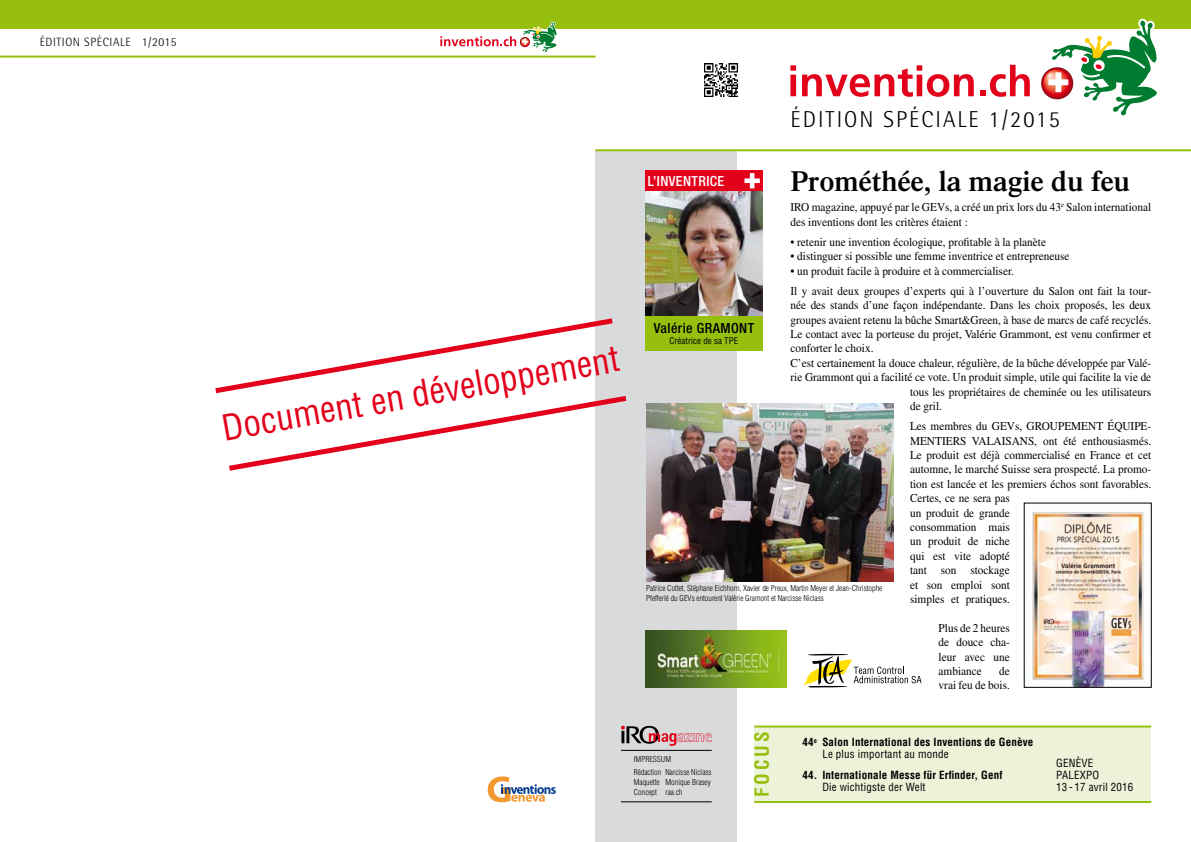
<style>
.page{position:relative;width:1191px;height:842px;background:#fff}
.page>*{position:absolute;margin:0;border:0;box-sizing:border-box;transform-origin:0 0}
.t1{font:condensed 35px "Helvetica";color:#e2001a}
.t2{font:600 29px "Times";letter-spacing:.005em;color:#000}
.t3{font:300 23px "Rotis Semi Sans";letter-spacing:.09em;color:#000}
.t4{font:700 condensed 19px "Helvetica";letter-spacing:.155em;color:#97bf0d}
.t5{font:500 condensed 14px "Helvetica Neue";letter-spacing:.03em;color:#000}
.t6{font:500 condensed 14px "Helvetica Neue";letter-spacing:.03em;color:#fff}
.t7{font:12px/14.4px "Times";color:#000;scale:.94 1}
.t8{font:300 12px "Rotis Semi Sans";letter-spacing:.05em;color:#000}
.t9{font:700 condensed 11px/12px "Helvetica";letter-spacing:.015em;color:#000}
.t10{font:condensed 11px/12px "Helvetica";letter-spacing:.015em;color:#000}
.t11{font:condensed 9px "Helvetica";color:#000}
.t12{font:300 condensed 8px/10px "Helvetica";color:#000}
.s1{font-weight:400}
</style>
<div class="page">
<div style="left:0;top:0;width:595px;height:28px;background:#97bf0d"></div>
<div style="left:595px;top:150px;width:142px;height:692px;background:#d9dadb"></div>
<svg style="left:440px;top:36px;width:76px;height:10px"></svg>
<svg style="left:520px;top:37px;width:10px;height:10px"></svg>
<svg style="left:522px;top:22px;width:35px;height:31px"></svg>
<div style="left:595px;top:0;width:596px;height:28px;background:#97bf0d"></div>
<svg style="left:790px;top:65px;width:6px;height:31px"></svg>
<svg style="left:802px;top:65px;width:171px;height:32px"></svg>
<svg style="left:980px;top:65px;width:49px;height:32px"></svg>
<svg style="left:1041px;top:67px;width:32px;height:32px"></svg>
<svg style="left:1048px;top:19px;width:111px;height:97px"></svg>
<img style="left:704px;top:64px;width:33px;height:32px">
<hr style="left:595px;top:149px;width:596px;height:2px;background:#97bf0d">
<div style="left:754px;top:726px;width:397px;height:76px;background:#edf3d9"></div>
<hr style="left:621px;top:750px;width:90px;height:1px;background:#000">
<hr style="left:621px;top:801px;width:90px;height:1px;background:#000">
<svg style="left:621px;top:726px;width:90px;height:20px"></svg>
<hr style="left:754px;top:725px;width:397px;height:2px;background:#97bf0d">
<hr style="left:754px;top:801px;width:397px;height:2px;background:#97bf0d">
<hr style="left:0;top:56px;width:595px;height:2px;background:#97bf0d">
<div style="left:645px;top:170px;width:118px;height:21px;background:#e2001a"></div>
<img style="left:645px;top:191px;width:118px;height:126px">
<div style="left:645px;top:317px;width:118px;height:34px;background:#97bf0d"></div>
<img style="left:1031px;top:510px;width:113px;height:175px">
<svg style="left:804px;top:654px;width:117px;height:33px"></svg>
<svg style="left:488px;top:776px;width:68px;height:26px"></svg>
<svg style="left:744px;top:173px;width:16px;height:15px"></svg>
<img style="left:646px;top:403px;width:247px;height:179px">
<img style="left:645px;top:631px;width:142px;height:56px">
<svg style="left:215px;top:318px;width:412px;height:153px"></svg>
<p class="t8" style="left:40px;top:35px;width:138px">ÉDITION SPÉCIALE 1/2015</p>
<h1 class="t1" style="left:218px;top:406px;width:404px;rotate:-10deg">Document en développement</h1>
<h3 class="t3" style="left:790px;top:106px;width:271px">ÉDITION SPÉCIALE 1/2015</h3>
<h2 class="t2" style="left:790px;top:164px;width:341px">Prométhée, la magie du feu</h2>
<p class="t7" style="left:790px;top:200px;width:385px">IRO magazine, appuyé par le GEVs, a créé un prix lors du 43<sup>e</sup> Salon international des inventions dont les critères étaient :</p>
<p class="t7" style="left:790px;top:235px;width:273px">• retenir une invention écologique, profitable à la planète</p>
<p class="t7" style="left:790px;top:249px;width:298px">• distinguer si possible une femme inventrice et entrepreneuse</p>
<p class="t7" style="left:790px;top:261px;width:385px;line-height:20.1px">• un produit facile à produire et à commercialiser.<br>Il y avait deux groupes d’experts qui à l’ouverture du Salon ont fait la tour-</p>
<p class="t7" style="left:790px;top:298px;width:385px">née des stands d’une façon indépendante. Dans les choix proposés, les deux</p>
<p class="t7" style="left:790px;top:312px;width:385px">groupes avaient retenu la bûche Smart&amp;Green, à base de marcs de café recyclés.</p>
<p class="t7" style="left:790px;top:327px;width:385px">Le contact avec la porteuse du projet, Valérie Grammont, est venu confirmer et</p>
<p class="t7" style="left:790px;top:341px;width:90px">conforter le choix.</p>
<p class="t7" style="left:790px;top:356px;width:385px">C’est certainement la douce chaleur, régulière, de la bûche développée par Valé-</p>
<p class="t7" style="left:790px;top:370px;width:385px">rie Grammont qui a facilité ce vote. Un produit simple, utile qui facilite la vie de</p>
<p class="t7" style="left:910px;top:384px;width:258px">tous les propriétaires de cheminée ou les utilisateurs</p>
<p class="t7" style="left:910px;top:399px;width:35px">de gril.</p>
<p class="t7" style="left:910px;top:419px;width:258px">Les membres du GEVs, Groupement équipe&shy;mentiers valais ans , ont été enthousiasmés.<br>Le produit est déjà commercialisé en France et cet automne, le marché Suisse sera prospecté. La promo&shy;tion est lancée et les premiers échos sont favorables.<br>Certes, ce ne sera pas<br>un produit de grande<br>consommation mais<br>un produit de niche<br>qui est vite adopté<br>tant son stockage<br>et son emploi sont<br>simples et pratiques.</p>
<p class="t7" style="left:938px;top:620px;width:77px;text-align:justify">Plus de 2 heures de douce cha&shy;leur avec une ambiance</p>
<p class="t6" style="left:648px;top:173px;width:78px">L’INVENTRICE</p>
<p class="t5" style="left:653px;top:320px;width:102px">Valérie GRAMONT</p>
<p class="t11" style="left:669px;top:335px;width:70px">Créatrice de sa TPE</p>
<p class="t12" style="left:646px;top:583px;width:237px">Patrice Cottet, Stéphane Eichhorn, Xavier de Preux, Martin Meyer et Jean-Christophe<br>Pfefferlé du GEVs entourent Valérie Gramont et Narcisse Niclass</p>
<p class="t7" style="left:938px;top:664px;width:77px;text-align:right">de<br>vrai feu de bois.</p>
<p class="t12" style="left:634px;top:753px;width:79px;line-height:12.8px">IMPRESSUM<br>Rédaction Narcisse Niclass</p>
<p class="t12" style="left:634px;top:777px;width:79px">Maquette Monique Brasey<br>Concept raa.ch</p>
<h3 class="t4" style="left:750px;top:797px;width:67px;rotate:-90deg">FOCUS</h3>
<p class="t9" style="left:822px;top:736px;width:212px;text-indent:-20px">44<sup>e</sup> Salon International des Inventions de Genève<br><span class="s1">Le plus important au monde</span></p>
<p class="t9" style="left:802px;top:769px;width:201px">44. Internationale Messe für Erfinder, Genf</p>
<p class="t10" style="left:822px;top:781px;width:105px">Die wichtigste der Welt</p>
<p class="t10" style="left:1056px;top:757px;width:79px">GENÈVE<br>PALEXPO<br>13 - 17 avril 2016</p>
</div>
